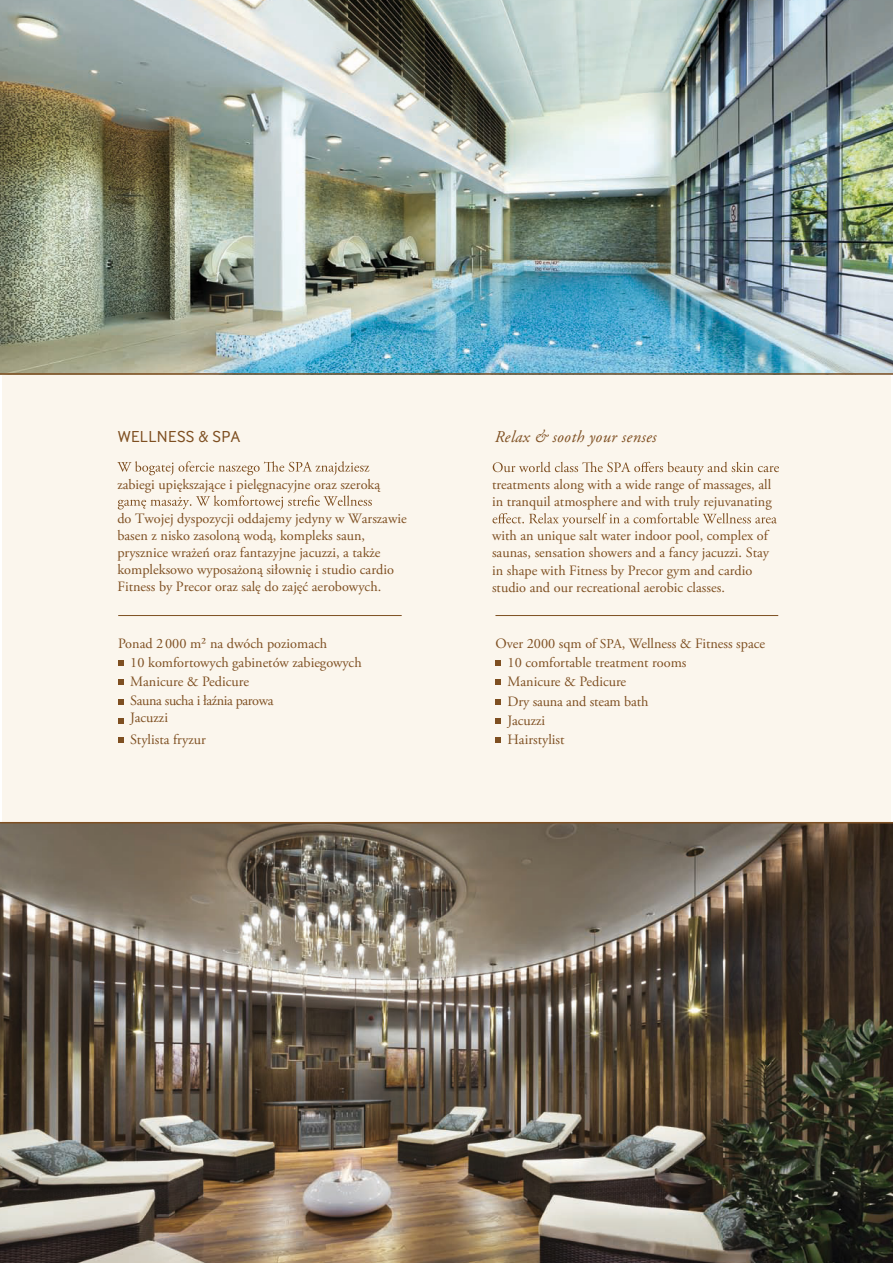
<style>
.page{position:relative;width:893px;height:1263px;background:#fff}
.page>*{position:absolute;margin:0;border:0;box-sizing:border-box;transform-origin:0 0}
.t1{font:italic 16.5px "Adobe Garamond Pro";letter-spacing:.025em;color:#7e4f21}
.t2{font:16.5px "Inter Face Corp";letter-spacing:.025em;color:#7e4f21}
.t3{font:14.25px/19.2px "Adobe Garamond Pro";color:#7e4f21}
.s1{font-size:13.5px}
</style>
<div class="page">
<div style="left:2px;top:0;width:889px;height:1263px;background:#fbf6ed"></div>
<img style="left:0;top:0;width:893px;height:373px">
<img style="left:0;top:823px;width:893px;height:440px">
<hr style="left:118px;top:615px;width:284px;height:1px;background:#7e4f21">
<svg style="left:118px;top:660px;width:6px;height:6px"></svg>
<svg style="left:118px;top:679px;width:6px;height:6px"></svg>
<svg style="left:118px;top:699px;width:6px;height:5px"></svg>
<svg style="left:118px;top:718px;width:6px;height:6px"></svg>
<svg style="left:118px;top:737px;width:6px;height:6px"></svg>
<hr style="left:495px;top:615px;width:283px;height:1px;background:#7e4f21">
<svg style="left:493px;top:462px;width:286px;height:13px"></svg>
<svg style="left:493px;top:513px;width:284px;height:14px"></svg>
<svg style="left:117px;top:461px;width:252px;height:14px"></svg>
<svg style="left:118px;top:495px;width:254px;height:14px"></svg>
<svg style="left:495px;top:660px;width:6px;height:6px"></svg>
<svg style="left:495px;top:679px;width:6px;height:6px"></svg>
<svg style="left:495px;top:699px;width:6px;height:5px"></svg>
<svg style="left:495px;top:718px;width:6px;height:6px"></svg>
<svg style="left:495px;top:737px;width:6px;height:6px"></svg>
<hr style="left:0;top:373px;width:893px;height:2px;background:#7e4f21">
<hr style="left:0;top:822px;width:893px;height:1px;background:#7e4f21">
<p class="t2" style="left:118px;top:427px;width:124px">WELLNESS &amp; SPA</p>
<p class="t1" style="left:495px;top:427px;width:163px">Relax &amp; sooth your senses</p>
<p class="t3" style="left:117px;top:475px;width:264px">zabiegi upiększające i pielęgnacyjne oraz szeroką</p>
<p class="t3" style="left:117px;top:510px;width:291px;line-height:17.1px">do Twojej dyspozycji oddajemy jedyny w Warszawie basen z nisko zasoloną wodą, kompleks saun, prysznice wrażeń oraz fantazyjne jacuzzi, a także kompleksowo wyposażoną siłownię i studio cardio Fitness by Precor oraz salę do zajęć aerobowych.</p>
<p class="t3" style="left:130px;top:634px;width:233px;text-indent:-12px">Ponad 2 000 m² na dwóch poziomach<br>10 komfortowych gabinetów zabiegowych<br>Manicure &amp; Pedicure<br>Sauna sucha i łaźnia parowa</p>
<p class="t3" style="left:130px;top:708px;width:77px;line-height:21.6px">Jacuzzi<br>Stylista fryzur</p>
<p class="t3" style="left:492px;top:476px;width:281px;line-height:17.1px">treatments along with a wide range of massages, all in tranquil atmosphere and with truly rejuvanating</p>
<p class="t3" style="left:492px;top:528px;width:279px;line-height:17.1px">with an unique salt water indoor pool, complex of saunas, sensation showers and a fancy jacuzzi. Stay in shape with Fitness by Precor gym and cardio studio and our recreational aerobic classes.</p>
<p class="t3" style="left:508px;top:634px;width:259px;text-indent:-12px">Over 2000 sqm of <span class="s1">SPA</span>, Wellness &amp; Fitness space<br>10 comfortable treatment rooms<br>Manicure &amp; Pedicure<br>Dry sauna and steam bath<br>Jacuzzi<br>Hairstylist</p>
</div>
